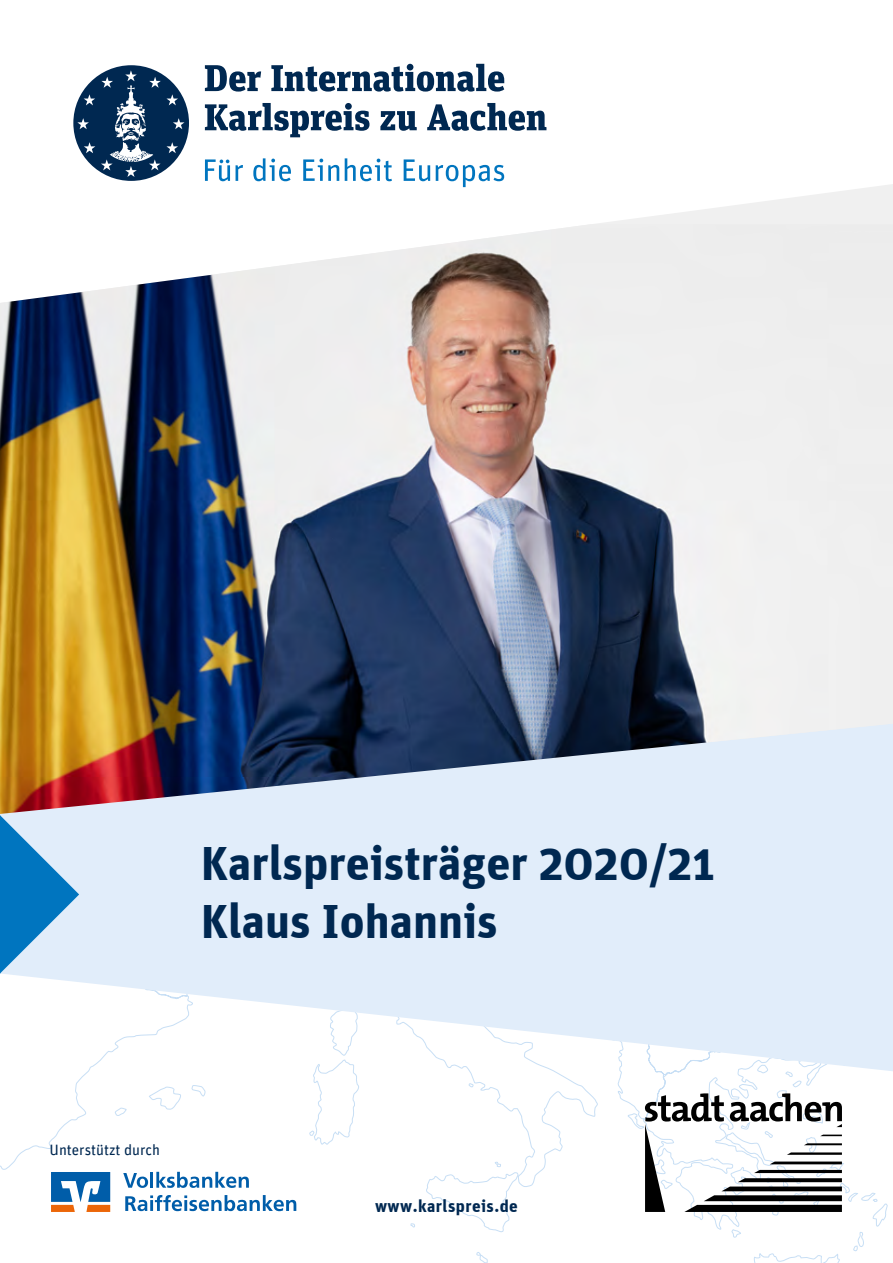
<style>
.page{position:relative;width:893px;height:1263px;background:#fff}
.page>*{position:absolute;margin:0;border:0;box-sizing:border-box;transform-origin:0 0}
.t1{font:700 48px/58.5px "Unit";color:#002851}
.t2{font:700 17.25px "Unit";letter-spacing:.025em;color:#002851}
.t3{font:15px "Unit";color:#002851}
</style>
<div class="page">
<svg style="left:0;top:814px;width:893px;height:257px;fill:#e1edfa"></svg>
<svg style="left:0;top:815px;width:79px;height:158px;background:#70b0dc"></svg>
<svg style="left:645px;top:1093px;width:197px;height:119px"></svg>
<svg style="left:51px;top:1172px;width:59px;height:40px"></svg>
<svg style="left:123px;top:1173px;width:25px;height:15px"></svg>
<hr style="left:150px;top:1172px;width:3px;height:16px;background:#005da9">
<svg style="left:156px;top:1172px;width:93px;height:16px"></svg>
<svg style="left:125px;top:1195px;width:171px;height:16px"></svg>
<svg style="left:463px;top:184px;width:430px;height:40px"></svg>
<img style="left:0;top:224px;width:893px;height:590px">
<svg style="left:205px;top:159px;width:25px;height:22px"></svg>
<svg style="left:236px;top:165px;width:7px;height:16px"></svg>
<svg style="left:253px;top:158px;width:38px;height:23px"></svg>
<svg style="left:303px;top:159px;width:36px;height:22px"></svg>
<svg style="left:345px;top:158px;width:47px;height:23px"></svg>
<svg style="left:404px;top:159px;width:26px;height:22px"></svg>
<svg style="left:436px;top:165px;width:68px;height:22px"></svg>
<svg style="left:205px;top:65px;width:56px;height:27px"></svg>
<svg style="left:271px;top:64px;width:233px;height:28px"></svg>
<svg style="left:205px;top:103px;width:164px;height:34px"></svg>
<svg style="left:380px;top:111px;width:37px;height:20px"></svg>
<svg style="left:427px;top:103px;width:119px;height:28px"></svg>
<svg style="left:73px;top:65px;width:116px;height:116px"></svg>
<p class="t1" style="left:201px;top:833px;width:516px">Karlspreisträger 2020/21<br>Klaus Iohannis</p>
<p class="t3" style="left:50px;top:1141px;width:112px">Unterstützt durch</p>
<p class="t2" style="left:375px;top:1195px;width:144px">www.karlspreis.de</p>
</div>
